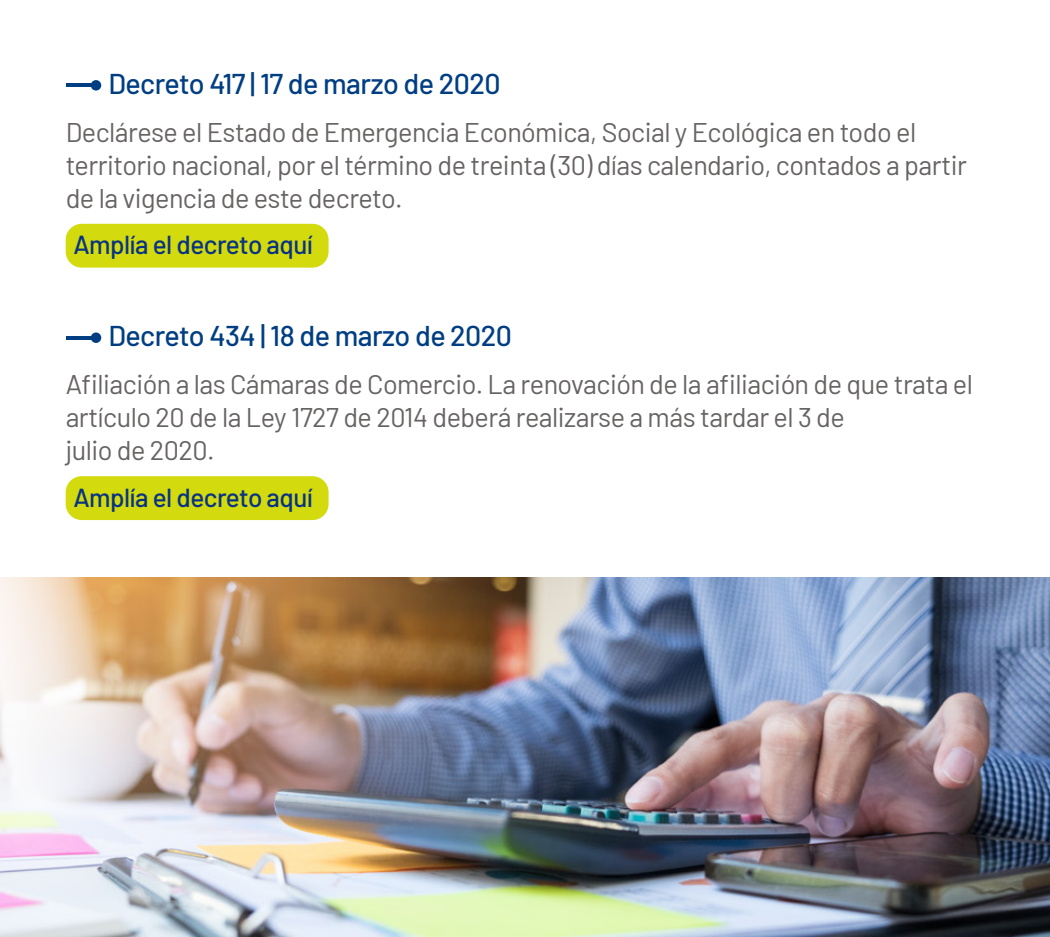
<style>
.page{position:relative;width:1050px;height:937px;background:#fff}
.page>*{position:absolute;margin:0;border:0;box-sizing:border-box;transform-origin:0 0}
.t1{font:500 28.65px "Barlow";letter-spacing:-.02em;color:#003e83}
.t2{font:27px/32.8px "Barlow";letter-spacing:-.02em;color:#666362}
.t3{font:500 25.95px "Barlow";letter-spacing:-.02em;color:#083383}
</style>
<div class="page">
<div style="left:66px;top:224px;width:263px;height:43px;background:#d3da0e;border-radius:16px"></div>
<div style="left:91px;top:80px;width:10px;height:10px;background:#003e83;border-radius:50%"></div>
<hr style="left:66px;top:84px;width:28px;height:3px;background:#003e83">
<div style="left:66px;top:476px;width:263px;height:43px;background:#d3da0e;border-radius:16px"></div>
<div style="left:91px;top:332px;width:10px;height:11px;background:#003e83;border-radius:50%"></div>
<hr style="left:66px;top:336px;width:28px;height:3px;background:#003e83">
<img style="left:0;top:577px;width:1050px;height:359px">
<p class="t1" style="left:108px;top:62px;width:394px">Decreto 417 | 17 de marzo de 2020</p>
<p class="t2" style="left:66px;top:113px;width:903px">Declárese el Estado de Emergencia Económica, Social y Ecológica en todo el territorio nacional, por el término de treinta (30) días calendario, contados a partir de la vigencia de este decreto.</p>
<p class="t3" style="left:73px;top:226px;width:241px">Amplía el decreto aquí</p>
<p class="t1" style="left:108px;top:315px;width:405px">Decreto 434 | 18 de marzo de 2020</p>
<p class="t2" style="left:66px;top:366px;width:909px">Afiliación a las Cámaras de Comercio. La renovación de la afiliación de que trata el artículo 20 de la Ley 1727 de 2014 deberá realizarse a más tardar el 3 de<br>julio de 2020.</p>
<p class="t3" style="left:73px;top:478px;width:241px">Amplía el decreto aquí</p>
</div>
